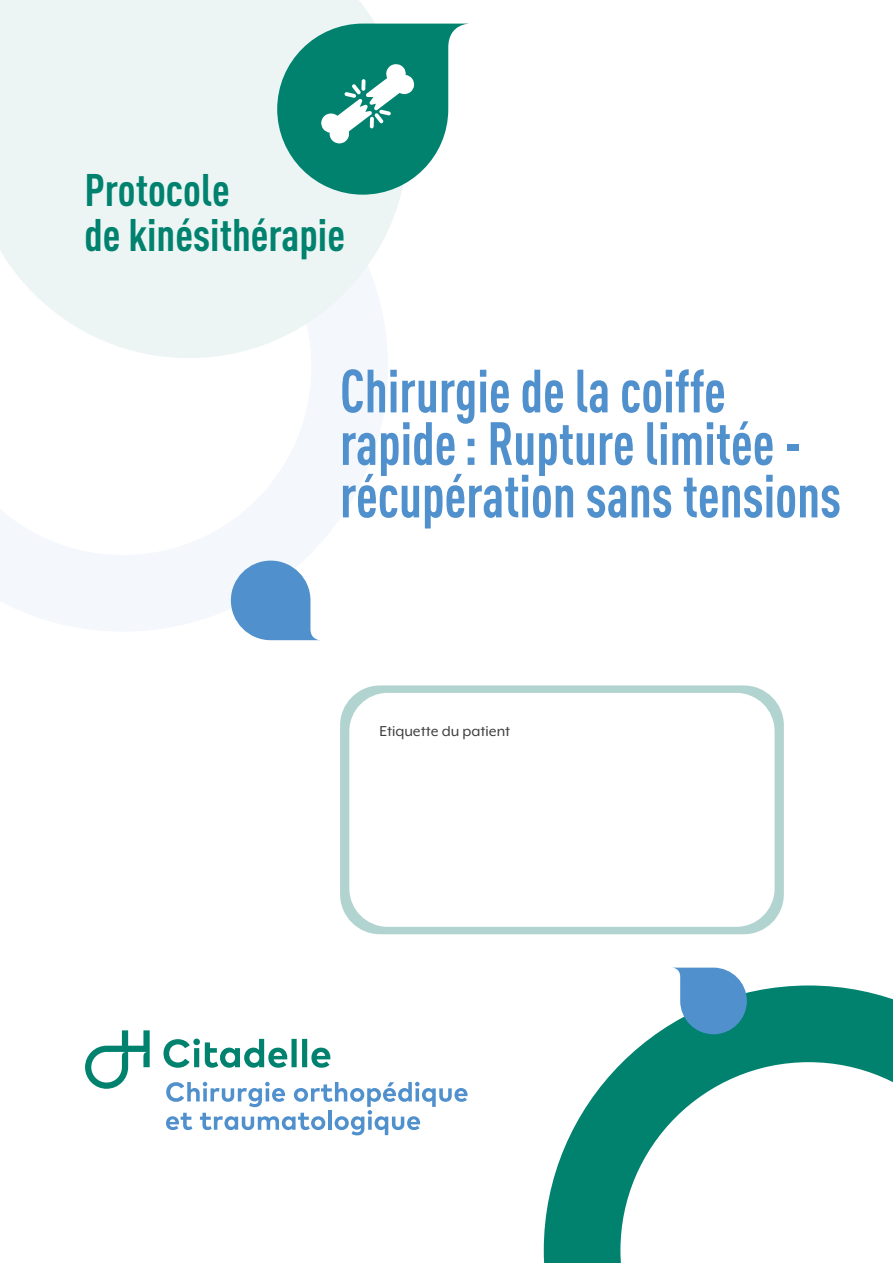
<style>
.page{position:relative;width:893px;height:1263px;background:#fff}
.page>*{position:absolute;margin:0;border:0;box-sizing:border-box;transform-origin:0 0}
.t1{font:700 condensed 60px/52.5px "DIN Pro";color:#5090cc;scale:.92 1}
.t2{font:700 condensed 45px/45px "DIN Pro";color:#00826f}
.t3{font:16.5px "Mr Eaves XL Mod OT";color:#3e3e3f}
</style>
<div class="page">
<svg style="left:544px;top:985px;width:349px;height:278px"></svg>
<svg style="left:0;top:358px;width:388px;height:273px"></svg>
<div style="left:340px;top:685px;width:444px;height:249px;background:#b2d4d0;border-radius:40px"></div>
<div style="left:349px;top:693px;width:426px;height:234px;background:#fff;border-radius:38px"></div>
<svg style="left:166px;top:1082px;width:301px;height:53px"></svg>
<svg style="left:85px;top:1030px;width:65px;height:59px"></svg>
<svg style="left:163px;top:1038px;width:167px;height:30px"></svg>
<svg style="left:0;top:0;width:408px;height:358px;background:#eff6f5"></svg>
<svg style="left:277px;top:24px;width:189px;height:171px"></svg>
<svg style="left:370px;top:117px;width:4px;height:11px"></svg>
<svg style="left:231px;top:561px;width:89px;height:79px"></svg>
<svg style="left:672px;top:967px;width:75px;height:67px;background:#609ec9"></svg>
<p class="t2" style="left:84px;top:164px;width:262px">Protocole<br>de kinésithérapie</p>
<p class="t1" style="left:340px;top:360px;width:546px">Chirurgie de la coiffe rapide: Rupture limitée - récupération sans tensions</p>
<p class="t3" style="left:379px;top:722px;width:132px">Etiquette du patient</p>
</div>
